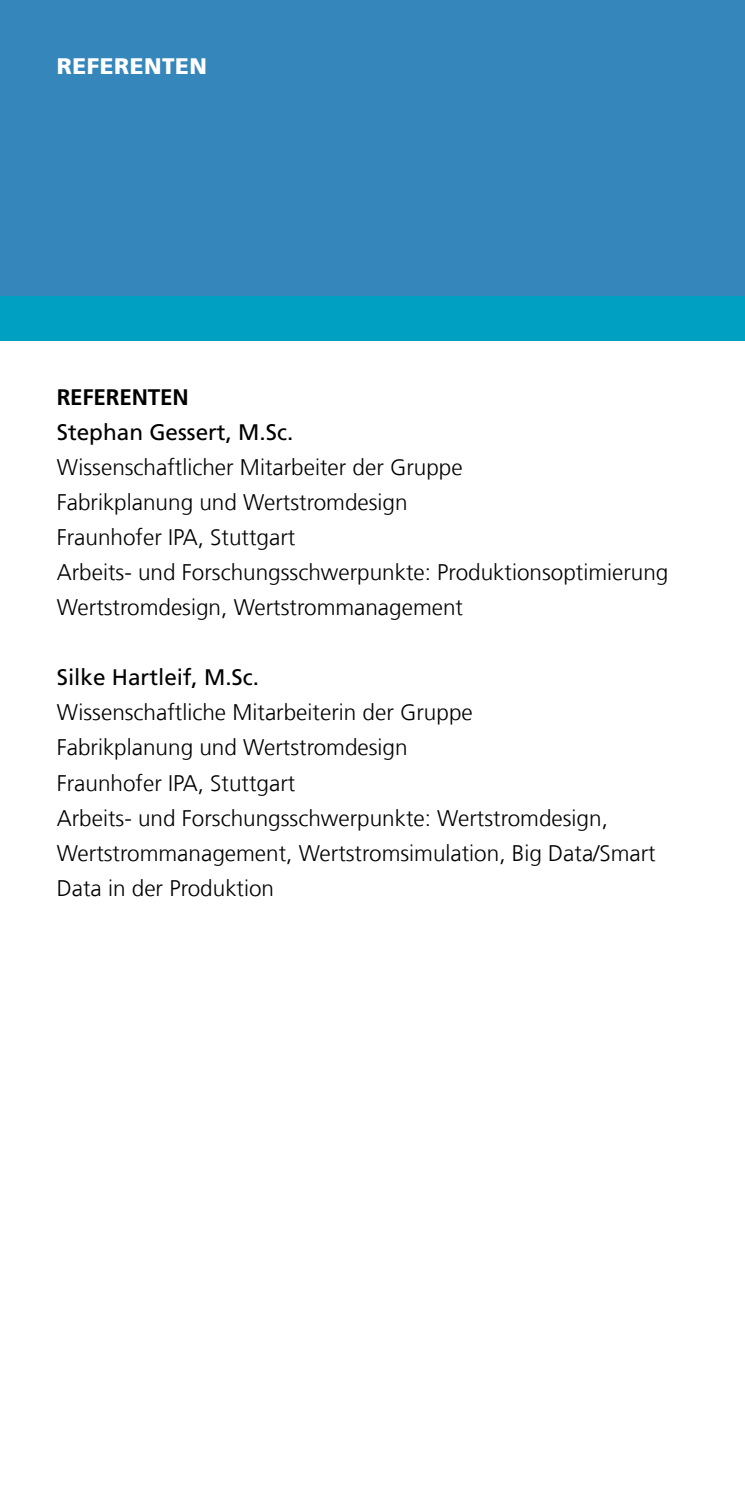
<style>
.page{position:relative;width:745px;height:1489px;background:#fff}
.page>*{position:absolute;margin:0;border:0;box-sizing:border-box;transform-origin:0 0}
.t1{font:300 22.5px/35px "Frutiger LT Com";color:#000}
.t2{font:22.5px "Frutiger LT Com";color:#000}
.t3{font:700 22.5px "Frutiger LT Com";letter-spacing:-.01em;color:#000}
.t4{font:900 22.5px "Frutiger LT Com";letter-spacing:.025em;color:#fff}
</style>
<div class="page">
<div style="left:0;top:0;width:744px;height:340px;background:#3587bb"></div>
<div style="left:0;top:296px;width:744px;height:44px;background:#00a0c2"></div>
<p class="t4" style="left:57px;top:52px;width:152px">REFERENTEN</p>
<p class="t3" style="left:57px;top:384px;width:133px">REFERENTEN</p>
<p class="t2" style="left:57px;top:419px;width:238px">Stephan Gessert, M.Sc.</p>
<p class="t1" style="left:57px;top:450px;width:612px">Wissenschaftlicher Mitarbeiter der Gruppe<br>Fabrikplanung und Wertstromdesign<br>Fraunhofer IPA, Stuttgart<br>Arbeits- und Forschungsschwerpunkte: Produktionsoptimierung Wertstromdesign, Wertstrommanagement</p>
<p class="t2" style="left:57px;top:664px;width:204px">Silke Hartleif, M.Sc.</p>
<p class="t1" style="left:57px;top:695px;width:600px">Wissenschaftliche Mitarbeiterin der Gruppe<br>Fabrikplanung und Wertstromdesign<br>Fraunhofer IPA, Stuttgart<br>Arbeits- und Forschungsschwerpunkte: Wertstromdesign, Wertstrommanagement, Wertstromsimulation, Big Data/Smart Data in der Produktion</p>
</div>
